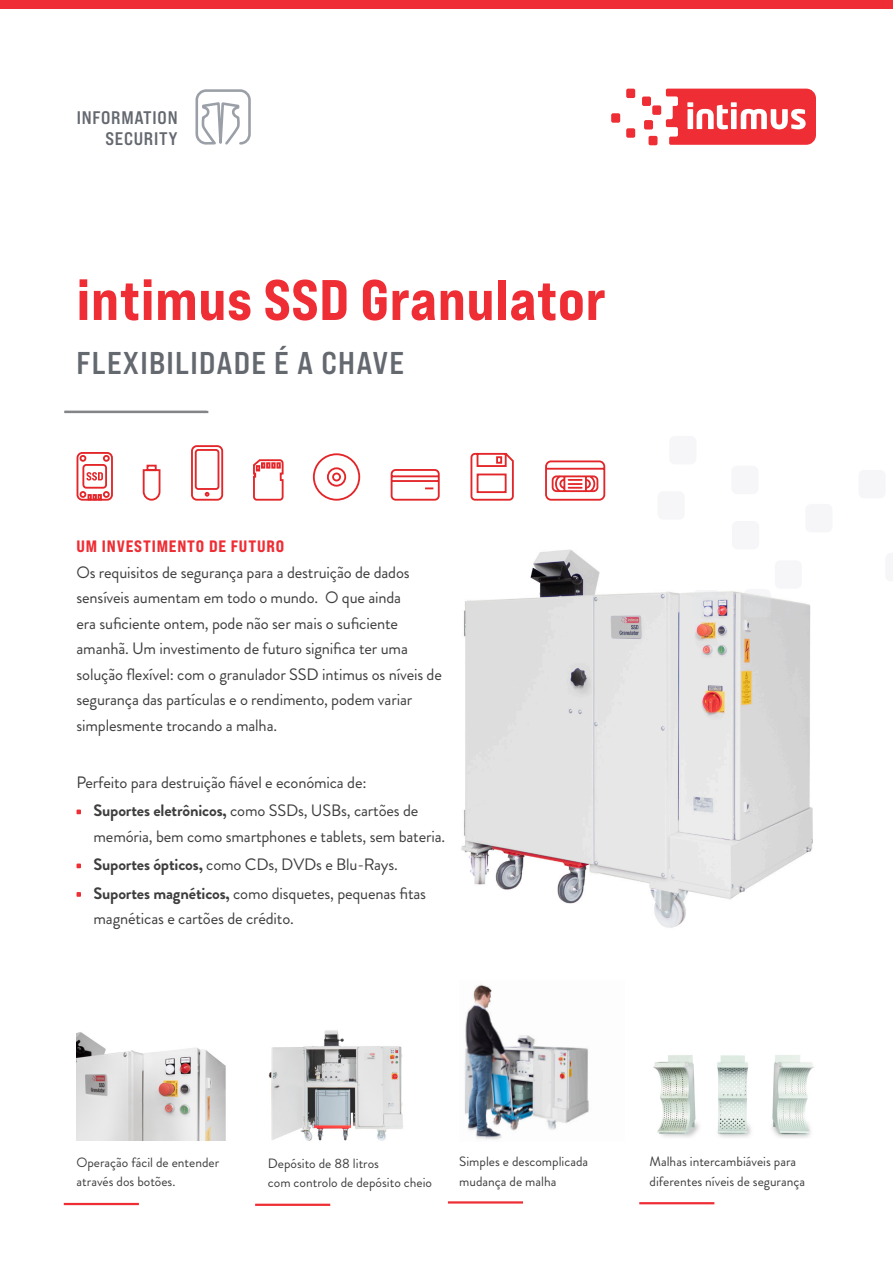
<style>
.page{position:relative;width:893px;height:1263px;background:#fff}
.page>*{position:absolute;margin:0;border:0;box-sizing:border-box;transform-origin:0 0}
.t1{font:57px "Bebas Neue Pro Exp Eb";letter-spacing:.01em;color:#ee2d34}
.t2{font:31.5px "Bebas Neue Pro Exp Bd";letter-spacing:.04em;color:#64686f}
.t3{font:18.15px "Bebas Neue Pro Exp Bd";letter-spacing:.04em;color:#64686f}
.t4{font:16.5px/25.5px "Brandon Grotesque";letter-spacing:-.01em;color:#3e3e3f}
.t5{font:16.5px "Bebas Neue Pro Exp Eb";letter-spacing:.05em;color:#ee2d34}
.t6{font:13.5px "Brandon Grotesque";color:#3e3e3f}
.s1{font-weight:700}
</style>
<div class="page">
<img style="left:461px;top:549px;width:352px;height:379px">
<div style="left:626px;top:89px;width:9px;height:9px;background:#ee2e34;border-radius:2px"></div>
<div style="left:626px;top:128px;width:9px;height:10px;background:#ee2e34;border-radius:2px"></div>
<div style="left:611px;top:113px;width:9px;height:10px;background:#ee2e34;border-radius:2px"></div>
<div style="left:644px;top:120px;width:9px;height:10px;background:#ee2e34;border-radius:2px"></div>
<div style="left:648px;top:136px;width:9px;height:9px;background:#ee2e34;border-radius:2px"></div>
<div style="left:652px;top:105px;width:9px;height:10px;background:#ee2e34;border-radius:2px"></div>
<div style="left:642px;top:97px;width:9px;height:9px;background:#ee2e34;border-radius:2px"></div>
<svg style="left:666px;top:89px;width:150px;height:56px"></svg>
<svg style="left:195px;top:89px;width:56px;height:56px"></svg>
<svg style="left:77px;top:809px;width:4px;height:5px"></svg>
<svg style="left:77px;top:863px;width:4px;height:5px"></svg>
<svg style="left:77px;top:892px;width:4px;height:5px"></svg>
<img style="left:465px;top:984px;width:124px;height:156px">
<img style="left:653px;top:1055px;width:161px;height:83px">
<svg style="left:693px;top:590px;width:27px;height:29px"></svg>
<div style="left:657px;top:491px;width:28px;height:29px;background:#f6f6f8;border-radius:6px"></div>
<div style="left:669px;top:436px;width:27px;height:28px;background:#f6f6f8;border-radius:6px"></div>
<div style="left:731px;top:466px;width:27px;height:28px;background:#f6f6f8;border-radius:6px"></div>
<div style="left:732px;top:521px;width:27px;height:28px;background:#f6f6f8;border-radius:6px"></div>
<svg style="left:744px;top:589px;width:27px;height:28px"></svg>
<div style="left:775px;top:560px;width:27px;height:29px;background:#f6f6f8;border-radius:6px"></div>
<div style="left:858px;top:470px;width:28px;height:28px;background:#f6f6f8;border-radius:6px"></div>
<div style="left:805px;top:504px;width:27px;height:28px;background:#f6f6f8;border-radius:6px"></div>
<hr style="left:64px;top:411px;width:144px;height:2px;background:#838588">
<img style="left:77px;top:1032px;width:149px;height:109px">
<hr style="left:64px;top:1203px;width:75px;height:2px;background:#ee2d34">
<img style="left:268px;top:1030px;width:135px;height:111px">
<hr style="left:255px;top:1204px;width:75px;height:2px;background:#ee2d34">
<hr style="left:448px;top:1201px;width:75px;height:2px;background:#ee2d34">
<hr style="left:639px;top:1202px;width:75px;height:2px;background:#ee2d34">
<svg style="left:76px;top:452px;width:37px;height:49px"></svg>
<svg style="left:142px;top:464px;width:19px;height:37px"></svg>
<svg style="left:191px;top:445px;width:33px;height:56px"></svg>
<svg style="left:253px;top:459px;width:31px;height:42px"></svg>
<svg style="left:312px;top:453px;width:49px;height:48px"></svg>
<svg style="left:390px;top:469px;width:50px;height:32px"></svg>
<svg style="left:470px;top:452px;width:44px;height:49px"></svg>
<svg style="left:545px;top:460px;width:61px;height:41px"></svg>
<div style="left:0;top:0;width:893px;height:8px;background:#ee2d34"></div>
<p class="t3" style="left:77px;top:106px;width:102px">INFORMATION</p>
<p class="t3" style="left:106px;top:127px;width:74px">SECURITY</p>
<p class="t1" style="left:77px;top:264px;width:531px">intimus SSD Granulator</p>
<p class="t2" style="left:77px;top:343px;width:329px">FLEXIBILIDADE É A CHAVE</p>
<p class="t5" style="left:77px;top:536px;width:209px">UM INVESTIMENTO DE FUTURO</p>
<p class="t4" style="left:77px;top:560px;width:367px">Os requisitos de segurança para a destruição de dados sensíveis aumentam em todo o mundo. O que ainda<br>era suficiente ontem, pode não ser mais o suficiente amanhã. Um investimento de futuro significa ter uma solução flexível: com o granulador SSD intimus os níveis de segurança das partículas e o rendimento, podem variar simplesmente trocando a malha.</p>
<p class="t4" style="left:77px;top:770px;width:292px">Perfeito para destruição fiável e económica de:</p>
<p class="t4" style="left:94px;top:798px;width:353px"><span class="s1">Suportes eletrônicos,</span> como SSDs, USBs, cartões de memória, bem como smartphones e tablets, sem bateria.</p>
<p class="t4" style="left:94px;top:852px;width:306px"><span class="s1">Suportes ópticos,</span> como CDs, DVDs e Blu-Rays.</p>
<p class="t4" style="left:94px;top:881px;width:334px"><span class="s1">Suportes magnéticos,</span> como disquetes, pequenas fitas magnéticas e cartões de crédito.</p>
<p class="t6" style="left:77px;top:1153px;width:144px">Operação fácil de entender</p>
<p class="t6" style="left:77px;top:1172px;width:100px">através dos botões.</p>
<p class="t6" style="left:268px;top:1154px;width:113px">Depósito de 88 litros</p>
<p class="t6" style="left:268px;top:1173px;width:166px">com controlo de depósito cheio</p>
<p class="t6" style="left:459px;top:1152px;width:131px">Simples e descomplicada</p>
<p class="t6" style="left:459px;top:1172px;width:99px">mudança de malha</p>
<p class="t6" style="left:649px;top:1152px;width:148px">Malhas intercambiáveis para</p>
<p class="t6" style="left:649px;top:1172px;width:157px">diferentes níveis de segurança</p>
</div>
